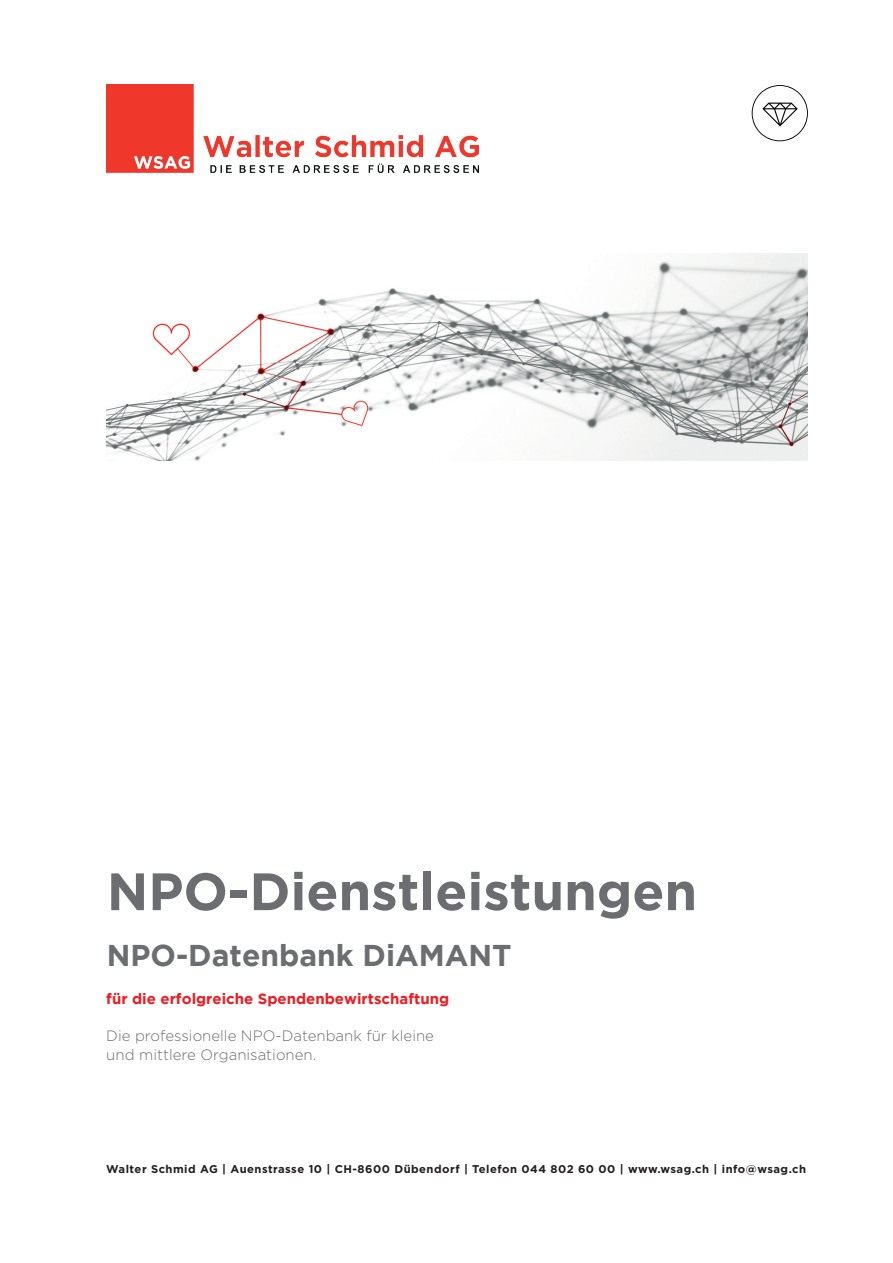
<style>
.page{position:relative;width:893px;height:1263px;background:#fff}
.page>*{position:absolute;margin:0;border:0;box-sizing:border-box;transform-origin:0 0}
.t1{font:700 52.5px "Gotham";color:#6c6d70}
.t2{font:700 30px "Gotham";color:#6c6d70}
.t3{font:300 15px/18.8px "Gotham";color:#6c6d70}
.t4{font:700 15px "Gotham";color:#ee1d23}
.t5{font:700 11.25px "Gotham";letter-spacing:.045em;color:#231f20}
</style>
<div class="page">
<img style="left:106px;top:85px;width:373px;height:88px">
<svg style="left:752px;top:85px;width:56px;height:56px"></svg>
<img style="left:107px;top:254px;width:701px;height:206px">
<h1 class="t1" style="left:107px;top:861px;width:592px">NPO-Dienstleistungen</h1>
<h2 class="t2" style="left:107px;top:938px;width:406px">NPO-Datenbank DiAMANT</h2>
<h3 class="t4" style="left:106px;top:990px;width:344px">für die erfolgreiche Spendenbewirtschaftung</h3>
<h3 class="t3" style="left:106px;top:1026px;width:329px">Die professionelle NPO-Datenbank für kleine und mittlere Organisationen.</h3>
<p class="t5" style="left:106px;top:1162px;width:701px">Walter Schmid AG | Auenstrasse 10 | CH-8600 Dübendorf | Telefon 044 802 60 00 | www.wsag.ch | info@wsag.ch</p>
</div>
